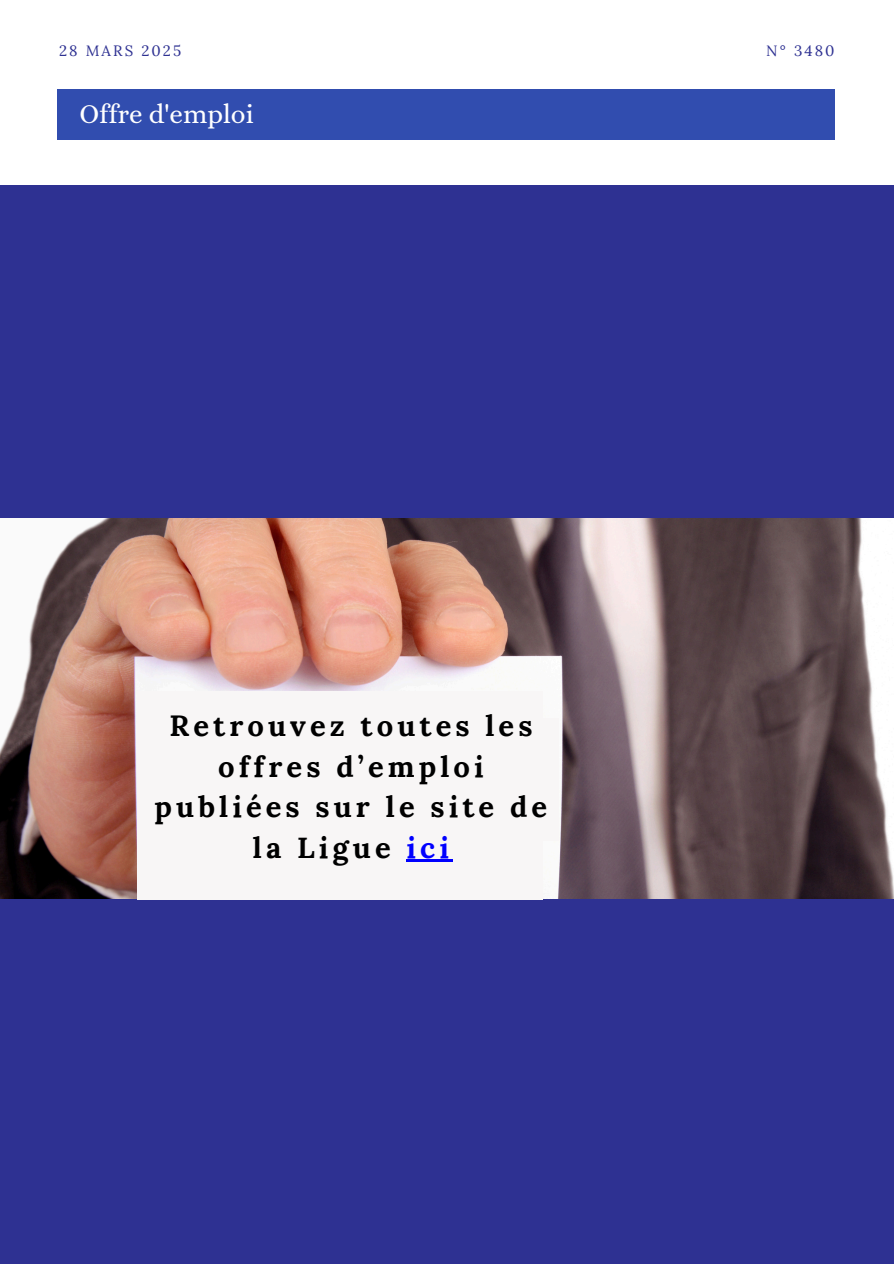
<style>
.page{position:relative;width:894px;height:1264px;background:#fff}
.page>*{position:absolute;margin:0;border:0;box-sizing:border-box;transform-origin:0 0}
.t1{font:700 29.1px/40.5px "Lora";letter-spacing:.14em;color:#000;text-align:center}
.t2{font:27px "Alice";color:#fff}
.t3{font:15px "Lora";letter-spacing:.14em;color:#2e3192}
.s1{color:#00f}
</style>
<div class="page">
<div style="left:58px;top:89px;width:776px;height:51px;background:#314daf"></div>
<div style="left:0;top:185px;width:893px;height:509px;background:#2e3192"></div>
<img style="left:0;top:518px;width:893px;height:381px">
<div style="left:0;top:899px;width:893px;height:364px;background:#2e3192"></div>
<div style="left:152px;top:718px;width:406px;height:122px;background:#f8f6f6"></div>
<div style="left:137px;top:691px;width:405px;height:208px;background:#f8f6f6"></div>
<hr style="left:406px;top:859px;width:14px;height:3px;background:#00f">
<hr style="left:420px;top:859px;width:19px;height:3px;background:#00f">
<hr style="left:439px;top:859px;width:14px;height:3px;background:#00f">
<p class="t3" style="left:59px;top:41px;width:124px">28 MARS 2025</p>
<h2 class="t3" style="left:766px;top:41px;width:70px">N° 3480</h2>
<p class="t2" style="left:79px;top:98px;width:176px">Offre d'emploi</p>
<p class="t1" style="left:154px;top:705px;width:394px">Retrouvez toutes les offres d’emploi publiées sur le site de la Ligue <span class="s1">ici</span></p>
</div>
